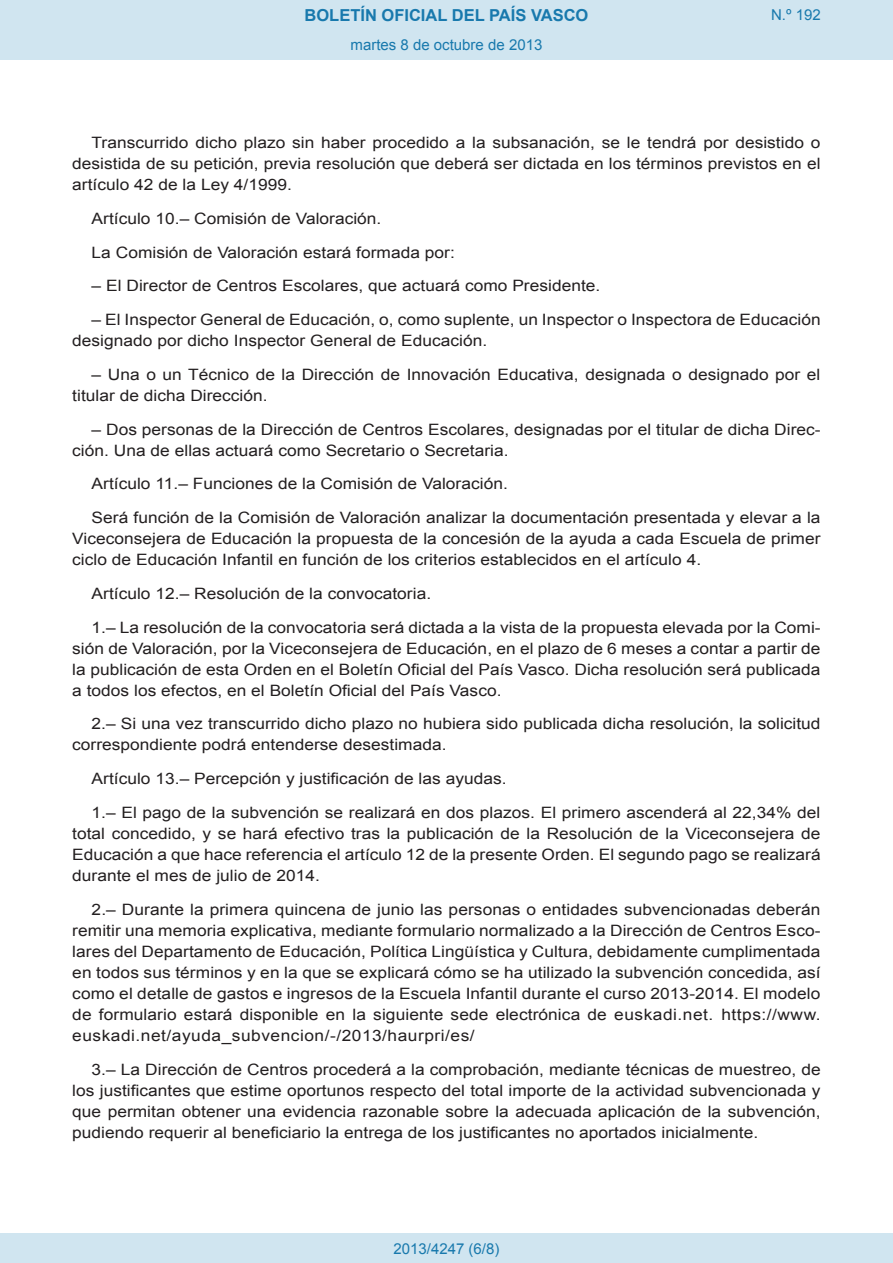
<style>
.page{position:relative;width:893px;height:1263px;background:#fff}
.page>*{position:absolute;margin:0;border:0;box-sizing:border-box;transform-origin:0 0}
.t1{font:700 16.5px "Arial";color:#1879ad}
.BOPVDetalle{font:15.6px/21px "Arial";color:#231f20;text-align:justify;scale:1.11 1}
.Paginacion_Centro{font:15px "Arial";color:#1879ad}
</style>
<div class="page">
<div style="left:0;top:0;width:893px;height:60px;background:#d0e5f0"></div>
<div style="left:0;top:1233px;width:893px;height:30px;background:#d0e5f0"></div>
<p class="t1" style="left:305px;top:4px;width:285px">BOLETÍN OFICIAL DEL PAÍS VASCO</p>
<p class="Paginacion_Centro" style="left:351px;top:35px;width:193px">martes 8 de octubre de 2013</p>
<p class="Paginacion_Centro" style="left:771px;top:5px;width:51px">N.º 192</p>
<p class="BOPVDetalle" style="left:72px;top:132px;width:676px;text-indent:19px">Transcurrido dicho plazo sin haber procedido a la subsanación, se le tendrá por desistido o desistida de su petición, previa resolución que deberá ser dictada en los términos previstos en el artículo 42 de la Ley 4/1999.</p>
<p class="BOPVDetalle" style="left:92px;top:208px;width:263px">Artículo 10.– Comisión de Valoración.</p>
<p class="BOPVDetalle" style="left:92px;top:242px;width:329px">La Comisión de Valoración estará formada por:</p>
<p class="BOPVDetalle" style="left:92px;top:276px;width:460px">– El Director de Centros Escolares, que actuará como Presidente.</p>
<p class="BOPVDetalle" style="left:72px;top:309px;width:676px;text-indent:19px">– El Inspector General de Educación, o, como suplente, un Inspector o Inspectora de Educación designado por dicho Inspector General de Educación.</p>
<p class="BOPVDetalle" style="left:72px;top:364px;width:676px;text-indent:19px">– Una o un Técnico de la Dirección de Innovación Educativa, designada o designado por el titular de dicha Dirección.</p>
<p class="BOPVDetalle" style="left:72px;top:419px;width:676px;text-indent:19px">– Dos personas de la Dirección de Centros Escolares, designadas por el titular de dicha Direc&shy;ción. Una de ellas actuará como Secretario o Secretaria.</p>
<p class="BOPVDetalle" style="left:92px;top:474px;width:376px">Artículo 11.– Funciones de la Comisión de Valoración.</p>
<p class="BOPVDetalle" style="left:72px;top:507px;width:676px;text-indent:19px">Será función de la Comisión de Valoración analizar la documentación presentada y elevar a la Viceconsejera de Educación la propuesta de la concesión de la ayuda a cada Escuela de primer ciclo de Educación Infantil en función de los criterios establecidos en el artículo 4.</p>
<p class="BOPVDetalle" style="left:92px;top:583px;width:307px">Artículo 12.– Resolución de la convocatoria.</p>
<p class="BOPVDetalle" style="left:72px;top:617px;width:676px;text-indent:19px">1.– La resolución de la convocatoria será dictada a la vista de la propuesta elevada por la Comi&shy;sión de Valoración, por la Viceconsejera de Educación, en el plazo de 6 meses a contar a partir de la publicación de esta Orden en el Boletín Oficial del País Vasco. Dicha resolución será publicada a todos los efectos, en el Boletín Oficial del País Vasco.</p>
<p class="BOPVDetalle" style="left:72px;top:714px;width:676px;text-indent:19px">2.– Si una vez transcurrido dicho plazo no hubiera sido publicada dicha resolución, la solicitud correspondiente podrá entenderse desestimada.</p>
<p class="BOPVDetalle" style="left:92px;top:768px;width:375px">Artículo 13.– Percepción y justificación de las ayudas.</p>
<p class="BOPVDetalle" style="left:72px;top:802px;width:676px;text-indent:19px">1.– El pago de la subvención se realizará en dos plazos. El primero ascenderá al 22,34% del total concedido, y se hará efectivo tras la publicación de la Resolución de la Viceconsejera de Educación a que hace referencia el artículo 12 de la presente Orden. El segundo pago se realizará durante el mes de julio de 2014.</p>
<p class="BOPVDetalle" style="left:72px;top:899px;width:676px;text-indent:19px">2.– Durante la primera quincena de junio las personas o entidades subvencionadas deberán remitir una memoria explicativa, mediante formulario normalizado a la Dirección de Centros Esco&shy;lares del Departamento de Educación, Política Lingüística y Cultura, debidamente cumplimentada en todos sus términos y en la que se explicará cómo se ha utilizado la subvención concedida, así como el detalle de gastos e ingresos de la Escuela Infantil durante el curso 2013-2014. El modelo de formulario estará disponible en la siguiente sede electrónica de euskadi.net. https://www. euskadi.net/ayuda_subvencion/-/2013/haurpri/es/</p>
<p class="BOPVDetalle" style="left:72px;top:1059px;width:676px;text-indent:19px">3.– La Dirección de Centros procederá a la comprobación, mediante técnicas de muestreo, de los justificantes que estime oportunos respecto del total importe de la actividad subvencionada y que permitan obtener una evidencia razonable sobre la adecuada aplicación de la subvención, pudiendo requerir al beneficiario la entrega de los justificantes no aportados inicialmente.</p>
<p class="Paginacion_Centro" style="left:393px;top:1238px;width:107px">2013/4247 (6/8)</p>
</div>
